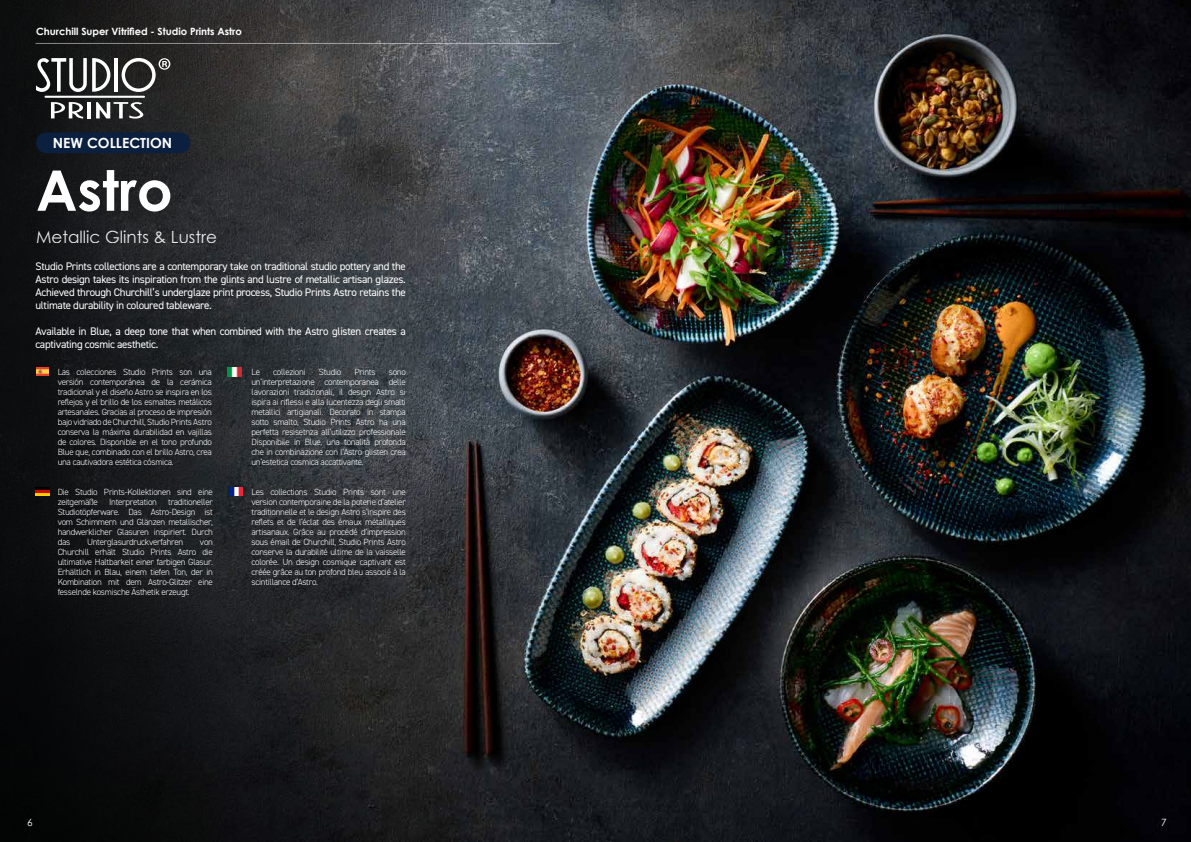
<style>
.page{position:relative;width:1191px;height:842px;background:#fff}
.page>*{position:absolute;margin:0;border:0;box-sizing:border-box;transform-origin:0 0}
.t1{font:700 56px "Century Gothic";color:#fff}
.t2{font:16.8px "Century Gothic";color:#fff}
.t3{font:700 14px "Century Gothic";color:#fff}
.t4{font:11px/13px "DIN2014";letter-spacing:-.03em;color:#fff;text-align:justify}
.t5{font:700 10px "Century Gothic";color:#fff}
.t6{font:10px "Century Gothic";color:#fff}
.t7{font:300 9px/10px "DIN2014";letter-spacing:-.03em;color:#fff;text-align:justify}
</style>
<div class="page">
<img style="left:557px;top:0;width:634px;height:842px">
<svg style="left:0;top:0;width:557px;height:842px;background:#292b2e"></svg>
<hr style="left:36px;top:43px;width:523px;height:1px;background:#fff">
<svg style="left:36px;top:58px;width:74px;height:34px"></svg>
<hr style="left:114px;top:58px;width:4px;height:34px;background:#fff">
<svg style="left:122px;top:58px;width:48px;height:34px"></svg>
<svg style="left:51px;top:102px;width:32px;height:17px"></svg>
<hr style="left:87px;top:102px;width:4px;height:16px;background:#fff">
<svg style="left:96px;top:102px;width:47px;height:17px"></svg>
<hr style="left:45px;top:96px;width:100px;height:2px;background:#fff">
<svg style="left:36px;top:368px;width:13px;height:8px"></svg>
<img style="left:228px;top:368px;width:14px;height:9px">
<svg style="left:231px;top:488px;width:12px;height:8px"></svg>
<svg style="left:36px;top:488px;width:13px;height:8px"></svg>
<div style="left:36px;top:132px;width:154px;height:21px;background:#0b1f3e;border-radius:10px"></div>
<p class="t5" style="left:36px;top:24px;width:207px">Churchill Super Vitrified - Studio Prints Astro</p>
<h3 class="t3" style="left:53px;top:132px;width:121px">NEW COLLECTION</h3>
<h1 class="t1" style="left:36px;top:148px;width:138px">Astro</h1>
<h2 class="t2" style="left:36px;top:225px;width:183px">Metallic Glints &amp; Lustre</h2>
<p class="t4" style="left:36px;top:260px;width:372px">Studio Prints collections are a contemporary take on traditional studio pottery and the Astro design takes its inspiration from the glints and lustre of metallic artisan glazes.<br>Achieved through Churchill’s underglaze print process, Studio Prints Astro retains the ultimate durability in coloured tableware.</p>
<p class="t4" style="left:36px;top:325px;width:372px">Available in Blue, a deep tone that when combined with the Astro glisten creates a captivating cosmic aesthetic.</p>
<p class="t7" style="left:58px;top:366px;width:156px">Las colecciones Studio Prints son una versión contemporánea de la cerámica tradicional y el diseño Astro se inspira en los reflejos y el brillo de los esmaltes metálicos artesanales. Gracias al proceso de impresión bajo vidriado de Churchill, Studio Prints Astro conserva la máxima durabilidad en vajillas de colores. Disponible en el tono profundo Blue que, combinado con el brillo Astro, crea una cautivadora estética cósmica.</p>
<p class="t7" style="left:58px;top:486px;width:157px">Die Studio Prints-Kollektionen sind eine zeitgemäße</p>
<p class="t7" style="left:58px;top:496px;width:157px;text-indent:111px">traditioneller Studiotöpferware. Das Astro-Design ist vom Schimmern und Glänzen metallischer, handwerklicher Glasuren inspiriert. Durch das</p>
<p class="t7" style="left:109px;top:496px;width:49px">Interpretation</p>
<p class="t7" style="left:87px;top:536px;width:98px">Unterglasurdruckverfahren</p>
<p class="t7" style="left:58px;top:536px;width:157px;text-indent:142px">von Churchill erhält Studio Prints Astro die ultimative Haltbarkeit einer farbigen Glasur.<br>Erhältlich in Blau, einem tiefen Ton, der in Kombination mit dem Astro-Glitzer eine fesselnde kosmische Ästhetik erzeugt.</p>
<p class="t7" style="left:251px;top:366px;width:10px">Le</p>
<p class="t7" style="left:273px;top:366px;width:34px">collezioni</p>
<p class="t7" style="left:319px;top:366px;width:24px">Studio</p>
<p class="t7" style="left:354px;top:366px;width:23px">Prints</p>
<p class="t7" style="left:251px;top:366px;width:156px;text-indent:137px">sono un’interpretazione contemporanea delle lavorazioni tradizionali, il design Astro si ispira ai riflessi e alla lucentezza degli smalti metallici artigianali. Decorato in stampa sotto smalto, Studio Prints Astro ha una perfetta resisetnza all’utilizzo professionale Disponibile in Blue, una tonalità profonda che in combinazione con l’Astro glisten crea un’estetica cosmica accattivante.</p>
<p class="t7" style="left:251px;top:486px;width:156px">Les collections Studio Prints sont une version contemporaine de la poterie d’atelier traditionnelle et le design Astro s’inspire des reflets et de l’éclat des émaux métalliques artisanaux. Grâce au procédé d’impression sous émail de Churchill, Studio Prints Astro conserve la durabilité ultime de la vaisselle colorée. Un design cosmique captivant est créée grâce au ton profond bleu associé à la scintillance d’Astro.</p>
<p class="t6" style="left:27px;top:816px;width:7px">6</p>
<p class="t6" style="left:1161px;top:816px;width:7px">7</p>
</div>
